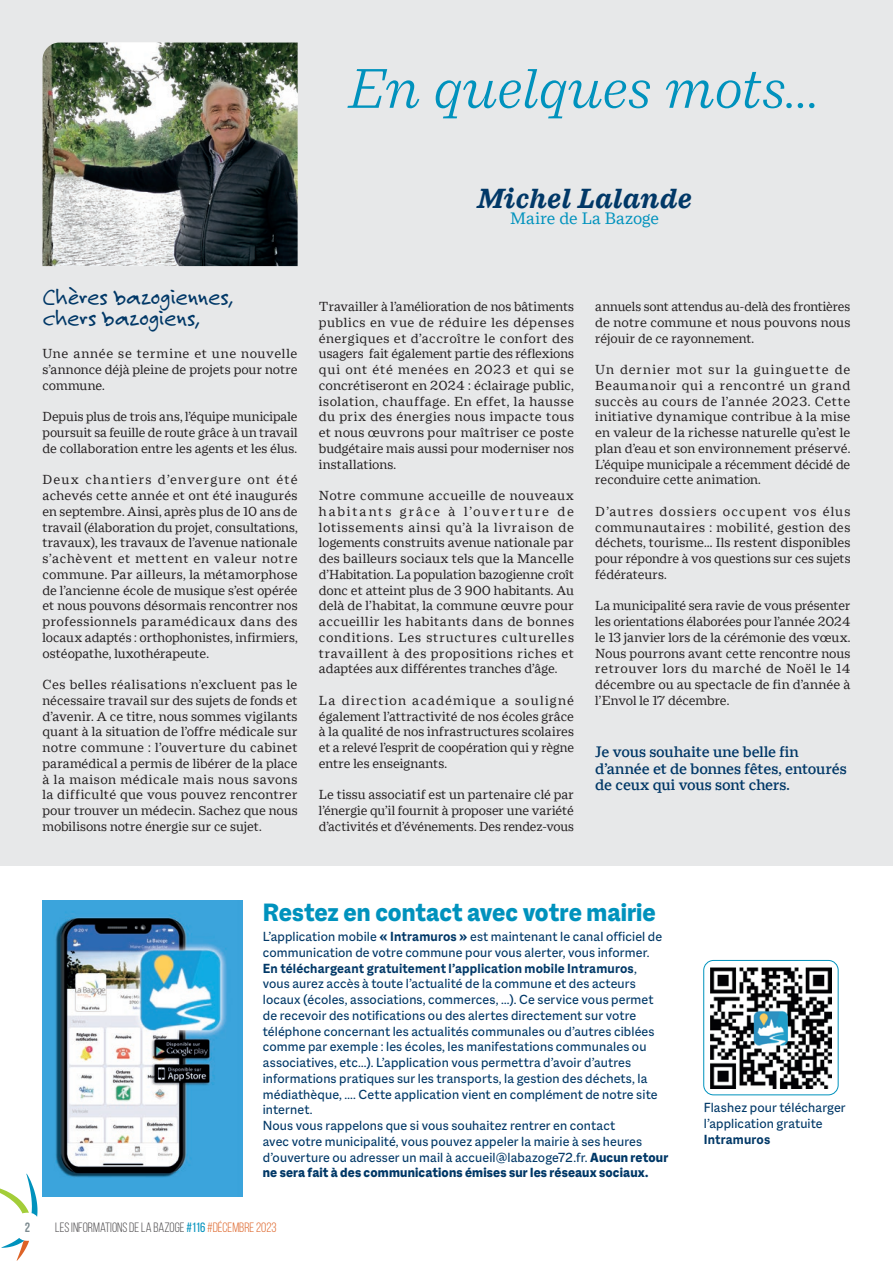
<style>
.page{position:relative;width:893px;height:1263px;background:#fff}
.page>*{position:absolute;margin:0;border:0;box-sizing:border-box;transform-origin:0 0}
.t1{font:italic 300 60px "Macklin Text";letter-spacing:-.01em;color:#0092bd}
.t2{font:italic 700 30px "Macklin Text";color:#013867}
.t3{font:800 27px "Macklin Sans";color:#0092bd}
.t4{font:24px/21px "Felt Tip Roman";letter-spacing:-.005em;color:#013867}
.t5{font:18px "Macklin Text";color:#0092bd}
.t6{font:500 16.5px/16.5px "Macklin Text";letter-spacing:-.01em;color:#013867}
.t7{font:14.25px/15.8px "Macklin Text";letter-spacing:-.005em;color:#231f20;text-align:justify}
.t8{font:14.25px/15.8px "Macklin Sans";letter-spacing:.01em;color:#013867}
.t9{font:700 14.25px "Macklin Sans";letter-spacing:.01em;color:#013867}
.t10{font:13.5px "Bebas Neue";color:#4d4b4d}
.t11{font:700 13.5px "Bebas Neue";color:#7d8b90}
.s1{font-weight:700}
.s2{font-weight:800}
.s3{color:#0092bd}
.s4{color:#dd6327}
</style>
<div class="page">
<div style="left:0;top:0;width:893px;height:866px;background:#e7e8e9"></div>
<svg style="left:0;top:1174px;width:37px;height:43px"></svg>
<svg style="left:1px;top:1238px;width:28px;height:23px"></svg>
<img style="left:710px;top:967px;width:122px;height:121px">
<div style="left:703px;top:960px;width:135px;height:135px;border:1px solid #0092bd;border-radius:10px"></div>
<img style="left:43px;top:43px;width:255px;height:223px">
<img style="left:43px;top:901px;width:200px;height:295px">
<h1 class="t1" style="left:348px;top:54px;width:473px">En quelques mots…</h1>
<h2 class="t2" style="left:477px;top:181px;width:217px">Michel Lalande</h2>
<p class="t5" style="left:510px;top:207px;width:150px">Maire de La Bazoge</p>
<h3 class="t4" style="left:43px;top:286px;width:192px">Chères bazogiennes, chers bazogiens,</h3>
<p class="t7" style="left:43px;top:346px;width:257px">Une année se termine et une nouvelle s’annonce déjà pleine de projets pour notre commune.</p>
<p class="t7" style="left:43px;top:409px;width:257px">Depuis plus de trois ans, l’équipe municipale poursuit sa feuille de route grâce à un travail de collaboration entre les agents et les élus.</p>
<p class="t7" style="left:43px;top:472px;width:257px">Deux chantiers d’envergure ont été achevés cette année et ont été inaugurés en septembre. Ainsi, après plus de 10 ans de travail (élaboration du projet, consultations, travaux), les travaux de l’avenue nationale s’achèvent et mettent en valeur notre commune. Par ailleurs, la métamorphose de l’ancienne école de musique s’est opérée et nous pouvons désormais rencontrer nos professionnels paramédicaux dans des locaux adaptés : orthophonistes, infirmiers, ostéopathe, luxothérapeute.</p>
<p class="t7" style="left:43px;top:676px;width:257px">Ces belles réalisations n’excluent pas le nécessaire travail sur des sujets de fonds et d’avenir. A ce titre, nous sommes vigilants quant à la situation de l’offre médicale sur notre commune : l’ouverture du cabinet paramédical a permis de libérer de la place à la maison médicale mais nous savons la difficulté que vous pouvez rencontrer pour trouver un médecin. Sachez que nous mobilisons notre énergie sur ce sujet.</p>
<p class="t7" style="left:319px;top:298px;width:257px">Travailler à l’amélioration de nos bâtiments publics en vue de réduire les dépenses énergiques et d’accroître le confort des usagers fait également partie des réflexions qui ont été menées en 2023 et qui se concrétiseront en 2024 : éclairage public, isolation, chauffage. En effet, la hausse du prix des énergies nous impacte tous et nous œuvrons pour maîtriser ce poste budgétaire mais aussi pour moderniser nos installations.</p>
<p class="t7" style="left:319px;top:487px;width:257px">Notre commune accueille de nouveaux habitants grâce à l’ouverture de lotissements ainsi qu’à la livraison de logements construits avenue nationale par des bailleurs sociaux tels que la Mancelle d’Habitation. La population bazogienne croît donc et atteint plus de 3 900 habitants. Au delà de l’habitat, la commune œuvre pour accueillir les habitants dans de bonnes conditions. Les structures culturelles travaillent à des propositions riches et adaptées aux différentes tranches d’âge.</p>
<p class="t7" style="left:319px;top:692px;width:257px">La direction académique a souligné également l’attractivité de nos écoles grâce à la qualité de nos infrastructures scolaires et a relevé l’esprit de coopération qui y règne entre les enseignants.</p>
<p class="t7" style="left:319px;top:787px;width:257px">Le tissu associatif est un partenaire clé par l’énergie qu’il fournit à proposer une variété d’activités et d’événements. Des rendez-vous</p>
<p class="t7" style="left:595px;top:298px;width:257px">annuels sont attendus au-delà des frontières de notre commune et nous pouvons nous réjouir de ce rayonnement.</p>
<p class="t7" style="left:595px;top:361px;width:257px">Un dernier mot sur la guinguette de Beaumanoir qui a rencontré un grand succès au cours de l’année 2023. Cette initiative dynamique contribue à la mise en valeur de la richesse naturelle qu’est le plan d’eau et son environnement préservé.<br>L’équipe municipale a récemment décidé de reconduire cette animation.</p>
<p class="t7" style="left:595px;top:503px;width:257px">D’autres dossiers occupent vos élus communautaires : mobilité, gestion des déchets, tourisme… Ils restent disponibles pour répondre à vos questions sur ces sujets fédérateurs.</p>
<p class="t7" style="left:595px;top:598px;width:257px">La municipalité sera ravie de vous présenter les orientations élaborées pour l’année 2024 le 13 janvier lors de la cérémonie des vœux.<br>Nous pourrons avant cette rencontre nous retrouver lors du marché de Noël le 14 décembre ou au spectacle de fin d’année à l’Envol le 17 décembre.</p>
<p class="t6" style="left:595px;top:743px;width:253px">Je vous souhaite une belle fin d’année et de bonnes fêtes, entourés de ceux qui vous sont chers.</p>
<h3 class="t3" style="left:263px;top:897px;width:394px">Restez en contact avec votre mairie</h3>
<p class="t8" style="left:263px;top:928px;width:407px">L’application mobile <span class="s1">« Intramuros »</span> est maintenant le canal officiel de communication de votre commune pour vous alerter, vous informer.<br><span class="s1">En téléchargeant gratuitement l’application mobile Intramuros</span>,<br>vous aurez accès à toute l’actualité de la commune et des acteurs locaux (écoles, associations, commerces, …). Ce service vous permet de recevoir des notifications ou des alertes directement sur votre téléphone concernant les actualités communales ou d’autres ciblées comme par exemple : les écoles, les manifestations communales ou associatives, etc…). L’application vous permettra d’avoir d’autres informations pratiques sur les transports, la gestion des déchets, la médiathèque, …. Cette application vient en complément de notre site internet.<br>Nous vous rappelons que si vous souhaitez rentrer en contact<br>avec votre municipalité, vous pouvez appeler la mairie à ses heures d’ouverture ou adresser un mail à accueil@labazoge72.fr. <span class="s2">Aucun retour ne sera fait à des communications émises sur les réseaux sociaux.</span></p>
<p class="t11" style="left:25px;top:1219px;width:7px">2</p>
<p class="t10" style="left:55px;top:1220px;width:223px">LES INFORMATIONS DE LA BAZOGE <span class="s3">#116</span> <span class="s4">#DÉCEMBRE 2023</span></p>
<p class="t8" style="left:704px;top:1099px;width:143px">Flashez pour télécharger l’application gratuite</p>
<p class="t9" style="left:704px;top:1131px;width:68px">Intramuros</p>
</div>
